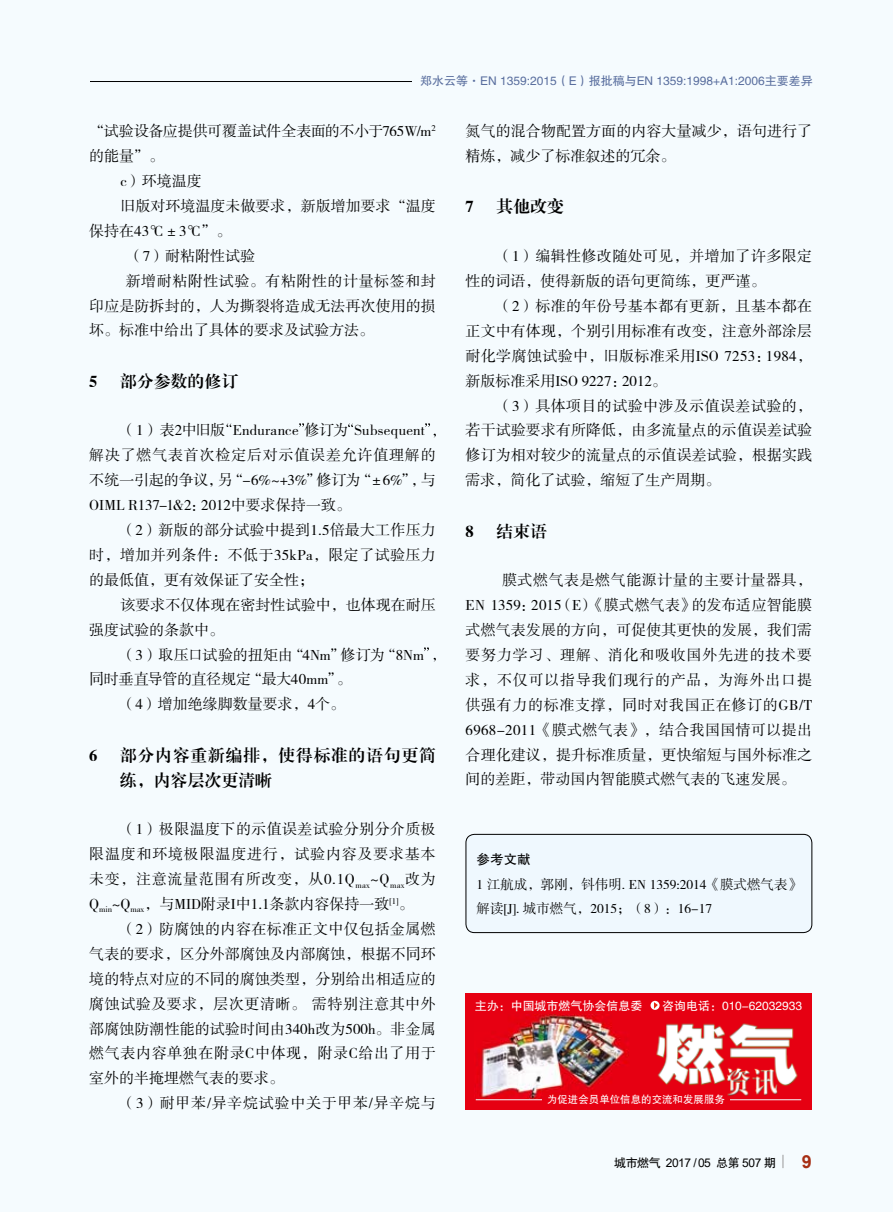
<style>
.page{position:relative;width:893px;height:1212px;background:#f5fbfe}
.page>*{position:absolute;margin:0;border:0;box-sizing:border-box;transform-origin:0 0}
.t1{font:700 18px "Arial";color:#a62e14}
.t2{font:16.5px/24.9px "FZXBSJW GB1 0";letter-spacing:.065em;color:#000}
.t3{font:16.5px "FZXBSJW GB1 0";letter-spacing:.025em;color:#000}
.t4{font:15px/24.9px "FZSSJW GB1 0";letter-spacing:.005em;color:#000;text-align:justify}
.t5{font:15px/24.9px "FZSSJW GB1 0";letter-spacing:.025em;color:#000}
.t6{font:15px "FZSSJW GB1 0";letter-spacing:-.025em;color:#000}
.t7{font:15px "FZSSJW GB1 0";letter-spacing:.045em;color:#000}
.t8{font:15px "FZSSJW GB1 0";letter-spacing:.035em;color:#000}
.t9{font:13.5px/23.2px "FZSSJW GB1 0";color:#000}
.t10{font:13.5px "FZHTJW GB1 0";color:#000}
.t11{font:12px "FZHTJW GB1 0";color:#596e9e}
.t12{font:12px "FZHTJW GB1 0";color:#fff}
.t13{font:12px "Arial";letter-spacing:-.04em;color:#000}
.t14{font:10.5px "FZHTJW GB1 0";color:#fff}
.s1{font-family:"FZHTJW GB1 0"}
</style>
<div class="page">
<svg style="left:782px;top:1155px;width:1px;height:13px"></svg>
<hr style="left:0;top:81px;width:812px;height:1px;background:#000">
<div style="left:0;top:72px;width:89px;height:19px;background:#f5fbfe"></div>
<svg style="left:226px;top:423px;width:5px;height:4px"></svg>
<svg style="left:299px;top:423px;width:5px;height:4px"></svg>
<svg style="left:348px;top:423px;width:5px;height:4px"></svg>
<svg style="left:425px;top:423px;width:5px;height:4px"></svg>
<svg style="left:424px;top:647px;width:5px;height:4px"></svg>
<div style="left:466px;top:834px;width:346px;height:98px;background:#eff8fe;border-radius:9px"></div>
<div style="left:466px;top:834px;width:346px;height:99px;border:1px solid #000;border-radius:9px"></div>
<div style="left:466px;top:994px;width:346px;height:116px;background:#e60012"></div>
<img style="left:656px;top:1023px;width:142px;height:73px">
<img style="left:479px;top:1014px;width:150px;height:85px">
<svg style="left:650px;top:1001px;width:10px;height:9px"></svg>
<svg style="left:654px;top:1002px;width:4px;height:7px"></svg>
<hr style="left:476px;top:1099px;width:325px;height:1px;background:#f5fbfe">
<div style="left:542px;top:1096px;width:188px;height:10px;background:#e60012"></div>
<div style="left:412px;top:78px;width:410px;height:7px;background:#f5fbfe"></div>
<p class="t11" style="left:420px;top:74px;width:394px">郑水云等·EN 1359:2015（E）报批稿与EN 1359:1998+A1:2006主要差异</p>
<p class="t6" style="left:89px;top:123px;width:348px">“试验设备应提供可覆盖试件全表面的不小于765W/m<sup>2</sup></p>
<p class="t4" style="left:89px;top:144px;width:76px">的能量”。</p>
<p class="t4" style="left:120px;top:169px;width:83px">c）环境温度</p>
<p class="t4" style="left:120px;top:194px;width:317px">旧版对环境温度未做要求，新版增加要求“温度</p>
<p class="t4" style="left:89px;top:219px;width:144px">保持在43℃±3℃”。</p>
<p class="t4" style="left:128px;top:244px;width:129px">（7）耐粘附性试验</p>
<p class="t8" style="left:126px;top:273px;width:311px">新增耐粘附性试验。有粘附性的计量标签和封</p>
<p class="t4" style="left:89px;top:294px;width:348px">印应是防拆封的，人为撕裂将造成无法再次使用的损</p>
<p class="t4" style="left:89px;top:319px;width:286px">坏。标准中给出了具体的要求及试验方法。</p>
<p class="t3" style="left:89px;top:372px;width:10px">5</p>
<p class="t3" style="left:120px;top:372px;width:119px">部分参数的修订</p>
<p class="t4" style="left:89px;top:419px;width:348px;text-align:left;text-indent:31px">（1）表2中旧版 Endurance 修订为 Subsequent解决了燃气表首次检定后对示值误差允许值理解的不统一引起的争议，另“-6%~+3%”修订为“±6%”，与<br>OIML R137-1&amp;2：2012中要求保持一致。</p>
<p class="t4" style="left:89px;top:518px;width:348px;text-indent:31px">（2）新版的部分试验中提到1.5倍最大工作压力时，增加并列条件：不低于35kPa，限定了试验压力的最低值，更有效保证了安全性；</p>
<p class="t4" style="left:89px;top:593px;width:348px;text-indent:31px">该要求不仅体现在密封性试验中，也体现在耐压强度试验的条款中。</p>
<p class="t4" style="left:120px;top:643px;width:305px">（3）取压口试验的扭矩由“4Nm”修订为“8Nm</p>
<p class="t4" style="left:89px;top:668px;width:264px">同时垂直导管的直径规定“最大40mm”。</p>
<p class="t4" style="left:120px;top:692px;width:226px">（4）增加绝缘脚数量要求，4个。</p>
<p class="t3" style="left:89px;top:746px;width:10px">6</p>
<p class="t2" style="left:120px;top:743px;width:317px">部分内容重新编排，使得标准的语句更简练，内容层次更清晰</p>
<p class="t4" style="left:89px;top:817px;width:348px;text-indent:31px">（1）极限温度下的示值误差试验分别分介质极限温度和环境极限温度进行，试验内容及要求基本未变，注意流量范围有所改变，从0.1Q<sub>max</sub>~Q<sub>max</sub>改为Q<sub>min</sub>~Q<sub>max</sub>，与MID附录I中1.1条款内容保持一致<sup>[1]</sup>。</p>
<p class="t4" style="left:89px;top:917px;width:348px;text-indent:31px">（2）防腐蚀的内容在标准正文中仅包括金属燃气表的要求，区分外部腐蚀及内部腐蚀，根据不同环境的特点对应的不同的腐蚀类型，分别给出相适应的腐蚀试验及要求，层次更清晰。 需特别注意其中外部腐蚀防潮性能的试验时间由340h改为500h。非金属燃气表内容单独在附录C中体现，附录C给出了用于室外的半掩埋燃气表的要求。</p>
<p class="t7" style="left:120px;top:1095px;width:317px">（3）耐甲苯/异辛烷试验中关于甲苯/异辛烷与</p>
<p class="t4" style="left:466px;top:119px;width:348px">氮气的混合物配置方面的内容大量减少，语句进行了精炼，减少了标准叙述的冗余。</p>
<p class="t3" style="left:466px;top:197px;width:10px">7</p>
<p class="t3" style="left:497px;top:197px;width:69px">其他改变</p>
<p class="t5" style="left:466px;top:244px;width:348px;text-indent:31px">（1）编辑性修改随处可见，并增加了许多限定性的词语，使得新版的语句更简练，更严谨。</p>
<p class="t4" style="left:466px;top:294px;width:348px;text-indent:31px">（2）标准的年份号基本都有更新，且基本都在正文中有体现，个别引用标准有改变，注意外部涂层耐化学腐蚀试验中，旧版标准采用ISO 7253：1984，新版标准采用ISO 9227：2012。</p>
<p class="t4" style="left:466px;top:394px;width:348px;text-indent:31px">（3）具体项目的试验中涉及示值误差试验的，若干试验要求有所降低，由多流量点的示值误差试验修订为相对较少的流量点的示值误差试验，根据实践需求，简化了试验，缩短了生产周期。</p>
<p class="t3" style="left:466px;top:522px;width:10px">8</p>
<p class="t3" style="left:497px;top:522px;width:52px">结束语</p>
<p class="t4" style="left:466px;top:568px;width:348px;text-indent:36px">膜式燃气表是燃气能源计量的主要计量器具，EN 1359：2015（E）《膜式燃气表》的发布适应智能膜式燃气表发展的方向，可促使其更快的发展，我们需要努力学习、理解、消化和吸收国外先进的技术要求，不仅可以指导我们现行的产品，为海外出口提供强有力的标准支撑，同时对我国正在修订的GB/T 6968-2011《膜式燃气表》，结合我国国情可以提出合理化建议，提升标准质量，更快缩短与国外标准之间的差距，带动国内智能膜式燃气表的飞速发展。</p>
<p class="t10" style="left:477px;top:852px;width:55px">参考文献</p>
<p class="t9" style="left:477px;top:874px;width:326px">1 江航成，郭刚，钭伟明. EN 1359:2014《膜式燃气表》解读[J]. 城市燃气，2015；（8）：16-17</p>
<p class="t12" style="left:475px;top:999px;width:169px">主办：中国城市燃气协会信息委</p>
<p class="t12" style="left:662px;top:999px;width:141px">咨询电话：010-62032933</p>
<p class="t14" style="left:547px;top:1093px;width:179px">为促进会员单位信息的交流和发展服务</p>
<p class="t13" style="left:614px;top:1154px;width:164px"><span class="s1">城市燃气</span> 2017 / 05 <span class="s1">总第</span> 507 <span class="s1">期</span></p>
<p class="t1" style="left:802px;top:1149px;width:12px">9</p>
</div>
